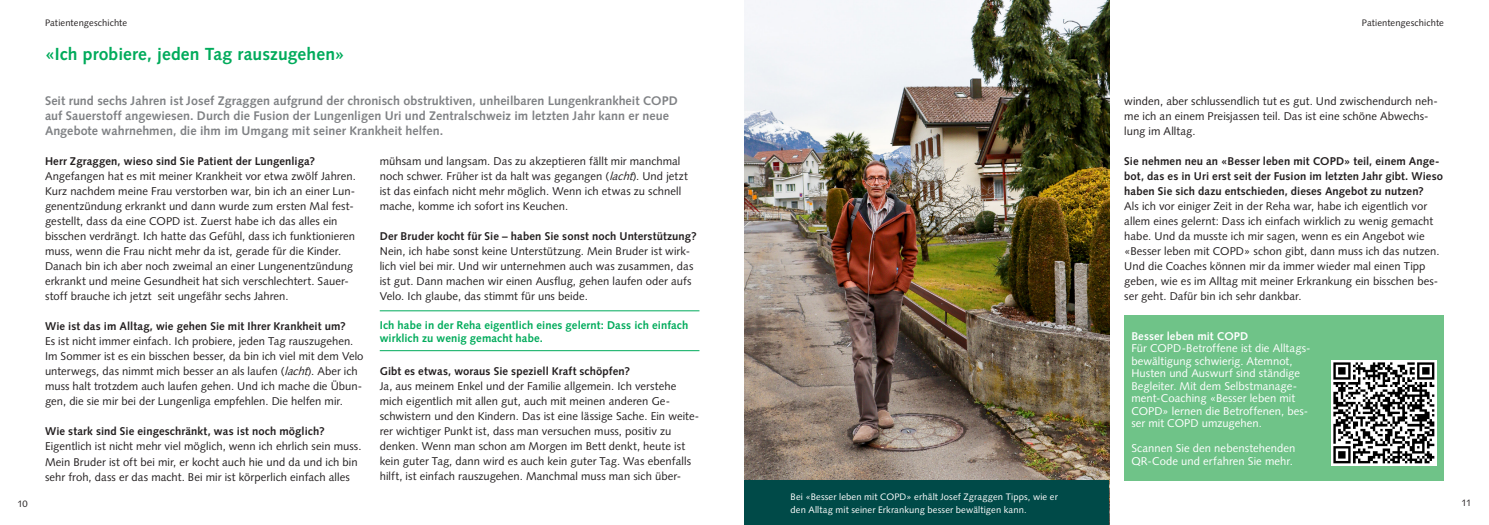
<style>
.page{position:relative;width:1489px;height:525px;background:#fff}
.page>*{position:absolute;margin:0;border:0;box-sizing:border-box;transform-origin:0 0}
.t1{font:700 17.5px "Syntax LT Std";letter-spacing:.01em;color:#00ab5b}
.t2{font:700 12.5px/15px "Syntax LT Std";letter-spacing:.005em;color:#808285}
.t3{font:11.25px/15px "Syntax LT Std";letter-spacing:.005em;color:#231f20}
.t4{font:700 11.25px/15px "Syntax LT Std";letter-spacing:.01em;color:#231f20}
.t5{font:11.25px/12.5px "Syntax LT Std";letter-spacing:.005em;color:#fff}
.t6{font:700 11.25px/13.5px "Syntax LT Std";letter-spacing:.005em;color:#00ab5b}
.t7{font:700 11.25px "Syntax LT Std";letter-spacing:.01em;color:#fff}
.t8{font:9.38px/12.5px "Syntax LT Std";letter-spacing:.015em;color:#fff}
.t9{font:9.38px "Syntax LT Std";letter-spacing:.01em;color:#231f20}
.s1{font-style:italic}
</style>
<div class="page">
<hr style="left:380px;top:310px;width:319px;height:1px;background:#00ab5b">
<hr style="left:380px;top:350px;width:319px;height:1px;background:#00ab5b">
<img style="left:744px;top:0;width:365px;height:480px">
<div style="left:744px;top:480px;width:365px;height:44px;background:#004a48"></div>
<div style="left:1124px;top:315px;width:319px;height:165px;background:#6fc388"></div>
<img style="left:1331px;top:360px;width:104px;height:105px">
<p class="t9" style="left:45px;top:17px;width:84px">Patientengeschichte</p>
<h1 class="t1" style="left:45px;top:44px;width:301px">«Ich probiere, jeden Tag rauszugehen»</h1>
<p class="t2" style="left:45px;top:93px;width:634px">Seit rund sechs Jahren ist Josef Zgraggen aufgrund der chronisch obstruktiven, unheilbaren Lungenkrankheit COPD auf Sauerstoff angewiesen. Durch die Fusion der Lungenligen Uri und Zentralschweiz im letzten Jahr kann er neue<br>Angebote wahrnehmen, die ihm im Umgang mit seiner Krankheit helfen.</p>
<p class="t4" style="left:45px;top:154px;width:272px">Herr Zgraggen, wieso sind Sie Patient der Lungenliga?</p>
<p class="t3" style="left:45px;top:169px;width:312px">Angefangen hat es mit meiner Krankheit vor etwa zwölf Jahren.<br>Kurz nachdem meine Frau verstorben war, bin ich an einer Lun&shy;genentzündung erkrankt und dann wurde zum ersten Mal fest&shy;gestellt, dass da eine COPD ist. Zuerst habe ich das alles ein bisschen verdrängt. Ich hatte das Gefühl, dass ich funktionieren muss, wenn die Frau nicht mehr da ist, gerade für die Kinder.<br>Danach bin ich aber noch zweimal an einer Lungenentzündung erkrankt und meine Gesundheit hat sich verschlechtert. Sauer&shy;stoff brauche ich jetzt seit ungefähr sechs Jahren.</p>
<p class="t4" style="left:45px;top:319px;width:302px">Wie ist das im Alltag, wie gehen Sie mit Ihrer Krankheit um?</p>
<p class="t3" style="left:45px;top:334px;width:320px">Es ist nicht immer einfach. Ich probiere, jeden Tag rauszugehen.<br>Im Sommer ist es ein bisschen besser, da bin ich viel mit dem Velo unterwegs, das nimmt mich besser an als laufen (<span class="s1">lacht</span>). Aber ich muss halt trotzdem auch laufen gehen. Und ich mache die Übun&shy;gen, die sie mir bei der Lungenliga empfehlen. Die helfen mir.</p>
<p class="t4" style="left:45px;top:424px;width:281px">Wie stark sind Sie eingeschränkt, was ist noch möglich?</p>
<p class="t3" style="left:45px;top:439px;width:318px">Eigentlich ist nicht mehr viel möglich, wenn ich ehrlich sein muss.<br>Mein Bruder ist oft bei mir, er kocht auch hie und da und ich bin sehr froh, dass er das macht. Bei mir ist körperlich einfach alles</p>
<p class="t3" style="left:380px;top:154px;width:309px">mühsam und langsam. Das zu akzeptieren fällt mir manchmal noch schwer. Früher ist da halt was gegangen (<span class="s1">lacht</span>). Und jetzt ist das einfach nicht mehr möglich. Wenn ich etwas zu schnell mache, komme ich sofort ins Keuchen.</p>
<p class="t4" style="left:380px;top:229px;width:318px">Der Bruder kocht für Sie – haben Sie sonst noch Unterstützung?</p>
<p class="t3" style="left:380px;top:244px;width:315px">Nein, ich habe sonst keine Unterstützung. Mein Bruder ist wirk&shy;lich viel bei mir. Und wir unternehmen auch was zusammen, das ist gut. Dann machen wir einen Ausflug, gehen laufen oder aufs Velo. Ich glaube, das stimmt für uns beide.</p>
<p class="t6" style="left:380px;top:318px;width:310px">Ich habe in der Reha eigentlich eines gelernt: Dass ich einfach wirklich zu wenig gemacht habe.</p>
<p class="t4" style="left:380px;top:364px;width:252px">Gibt es etwas, woraus Sie speziell Kraft schöpfen?</p>
<p class="t3" style="left:380px;top:379px;width:321px">Ja, aus meinem Enkel und der Familie allgemein. Ich verstehe mich eigentlich mit allen gut, auch mit meinen anderen Ge&shy;schwistern und den Kindern. Das ist eine lässige Sache. Ein weite&shy;rer wichtiger Punkt ist, dass man versuchen muss, positiv zu denken. Wenn man schon am Morgen im Bett denkt, heute ist kein guter Tag, dann wird es auch kein guter Tag. Was ebenfalls hilft, ist einfach rauszugehen. Manchmal muss man sich über-</p>
<p class="t9" style="left:1361px;top:17px;width:84px">Patientengeschichte</p>
<p class="t3" style="left:1124px;top:94px;width:315px">winden, aber schlussendlich tut es gut. Und zwischendurch neh&shy;me ich an einem Preisjassen teil. Das ist eine schöne Abwechs&shy;lung im Alltag.</p>
<p class="t4" style="left:1124px;top:154px;width:320px">Sie nehmen neu an «Besser leben mit COPD» teil, einem Ange&shy;bot, das es in Uri erst seit der Fusion im letzten Jahr gibt. Wieso haben Sie sich dazu entschieden, dieses Angebot zu nutzen?</p>
<p class="t3" style="left:1124px;top:199px;width:317px">Als ich vor einiger Zeit in der Reha war, habe ich eigentlich vor allem eines gelernt: Dass ich einfach wirklich zu wenig gemacht habe. Und da musste ich mir sagen, wenn es ein Angebot wie «Besser leben mit COPD» schon gibt, dann muss ich das nutzen.<br>Und die Coaches können mir da immer wieder mal einen Tipp geben, wie es im Alltag mit meiner Erkrankung ein bisschen bes&shy;ser geht. Dafür bin ich sehr dankbar.</p>
<p class="t7" style="left:1131px;top:329px;width:118px">Besser leben mit COPD</p>
<p class="t5" style="left:1131px;top:342px;width:181px">Für COPD-Betroffene ist die Alltags&shy;bewältigung schwierig. Atemnot, Husten und Auswurf sind ständige Begleiter. Mit dem Selbstmanage&shy;ment-Coaching «Besser leben mit COPD» lernen die Betroffenen, bes&shy;ser mit COPD umzugehen.</p>
<p class="t5" style="left:1131px;top:442px;width:166px">Scannen Sie den nebenstehenden<br>QR-Code und erfahren Sie mehr.</p>
<p class="t8" style="left:790px;top:490px;width:269px">Bei «Besser leben mit COPD» erhält Josef Zgraggen Tipps, wie er den Alltag mit seiner Erkrankung besser bewältigen kann.</p>
<p class="t9" style="left:17px;top:497px;width:12px">10</p>
<p class="t9" style="left:1461px;top:497px;width:11px">11</p>
</div>
